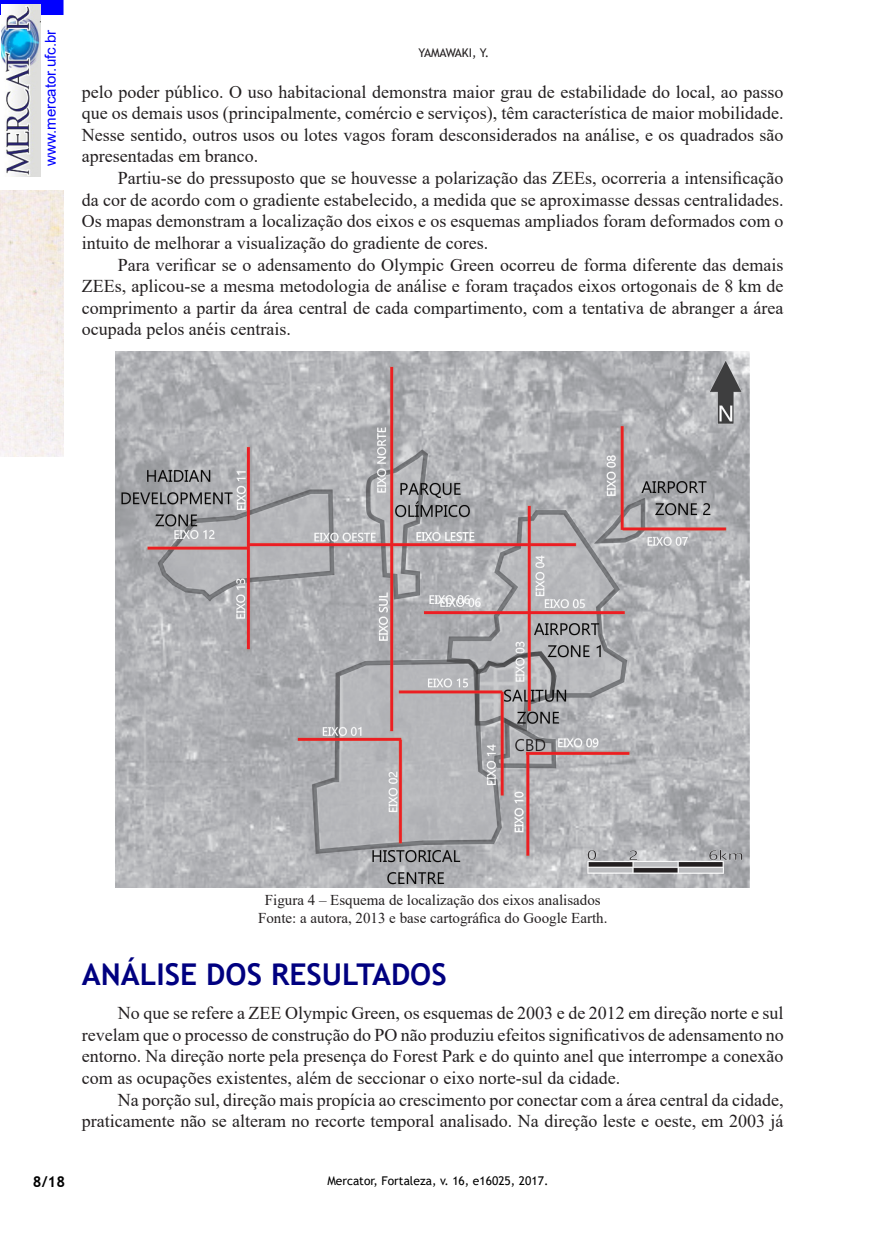
<style>
.page{position:relative;width:893px;height:1234px;background:#fff}
.page>*{position:absolute;margin:0;border:0;box-sizing:border-box;transform-origin:0 0}
.SUBTÍTULO_1{font:700 30px "Trebuchet MS";color:#000080}
.t1{font:18px/21.6px "Times New Roman";color:#231f20;text-align:justify}
.LEGENDA{font:15px "Times New Roman";color:#231f20}
.t2{font:15px "Arial";color:#00f}
.t3{font:700 15px "Trebuchet MS";color:#000}
.t4{font:12px "Trebuchet MS";color:#000}
.t5{font:12px "Trebuchet MS";color:#231f20}
</style>
<div class="page">
<img style="left:0;top:190px;width:64px;height:266px">
<div style="left:0;top:0;width:64px;height:15px;background:#00f"></div>
<img style="left:1px;top:4px;width:39px;height:173px">
<img style="left:116px;top:352px;width:634px;height:535px">
<p class="t2" style="left:40px;top:166px;width:138px;rotate:-90deg">www.mercator.ufc.br</p>
<p class="t5" style="left:418px;top:45px;width:72px">YAMAWAKI, Y.</p>
<p class="t1" style="left:82px;top:80px;width:703px">pelo poder público. O uso habitacional demonstra maior grau de estabilidade do local, ao passo que os demais usos (principalmente, comércio e serviços), têm característica de maior mobilidade.<br>Nesse sentido, outros usos ou lotes vagos foram desconsiderados na análise, e os quadrados são apresentadas em branco.</p>
<p class="t1" style="left:82px;top:167px;width:703px;text-indent:36px">Partiu-se do pressuposto que se houvesse a polarização das ZEEs, ocorreria a intensificação da cor de acordo com o gradiente estabelecido, a medida que se aproximasse dessas centralidades.<br>Os mapas demonstram a localização dos eixos e os esquemas ampliados foram deformados com o intuito de melhorar a visualização do gradiente de cores.</p>
<p class="t1" style="left:82px;top:253px;width:703px;text-indent:36px">Para verificar se o adensamento do Olympic Green ocorreu de forma diferente das demais ZEEs, aplicou-se a mesma metodologia de análise e foram traçados eixos ortogonais de 8 km de comprimento a partir da área central de cada compartimento, com a tentativa de abranger a área ocupada pelos anéis centrais.</p>
<p class="LEGENDA" style="left:265px;top:889px;width:337px">Figura 4 – Esquema de localização dos eixos analisados</p>
<p class="LEGENDA" style="left:258px;top:907px;width:351px">Fonte: a autora, 2013 e base cartográfica do Google Earth.</p>
<p class="SUBTÍTULO_1" style="left:82px;top:955px;width:366px">ANÁLISE DOS RESULTADOS</p>
<p class="t1" style="left:82px;top:1001px;width:703px;text-indent:36px">No que se refere a ZEE Olympic Green, os esquemas de 2003 e de 2012 em direção norte e sul revelam que o processo de construção do PO não produziu efeitos significativos de adensamento no entorno. Na direção norte pela presença do Forest Park e do quinto anel que interrompe a conexão com as ocupações existentes, além de seccionar o eixo norte-sul da cidade.</p>
<p class="t1" style="left:82px;top:1087px;width:703px;text-align:right">Na porção sul, direção mais propícia ao crescimento por conectar com a área central da cidade, praticamente não se alteram no recorte temporal analisado. Na direção leste e oeste, em 2003 já</p>
<p class="t3" style="left:33px;top:1172px;width:34px">8/18</p>
<p class="t4" style="left:327px;top:1172px;width:223px">Mercator, Fortaleza, v. 16, e16025, 2017.</p>
</div>
